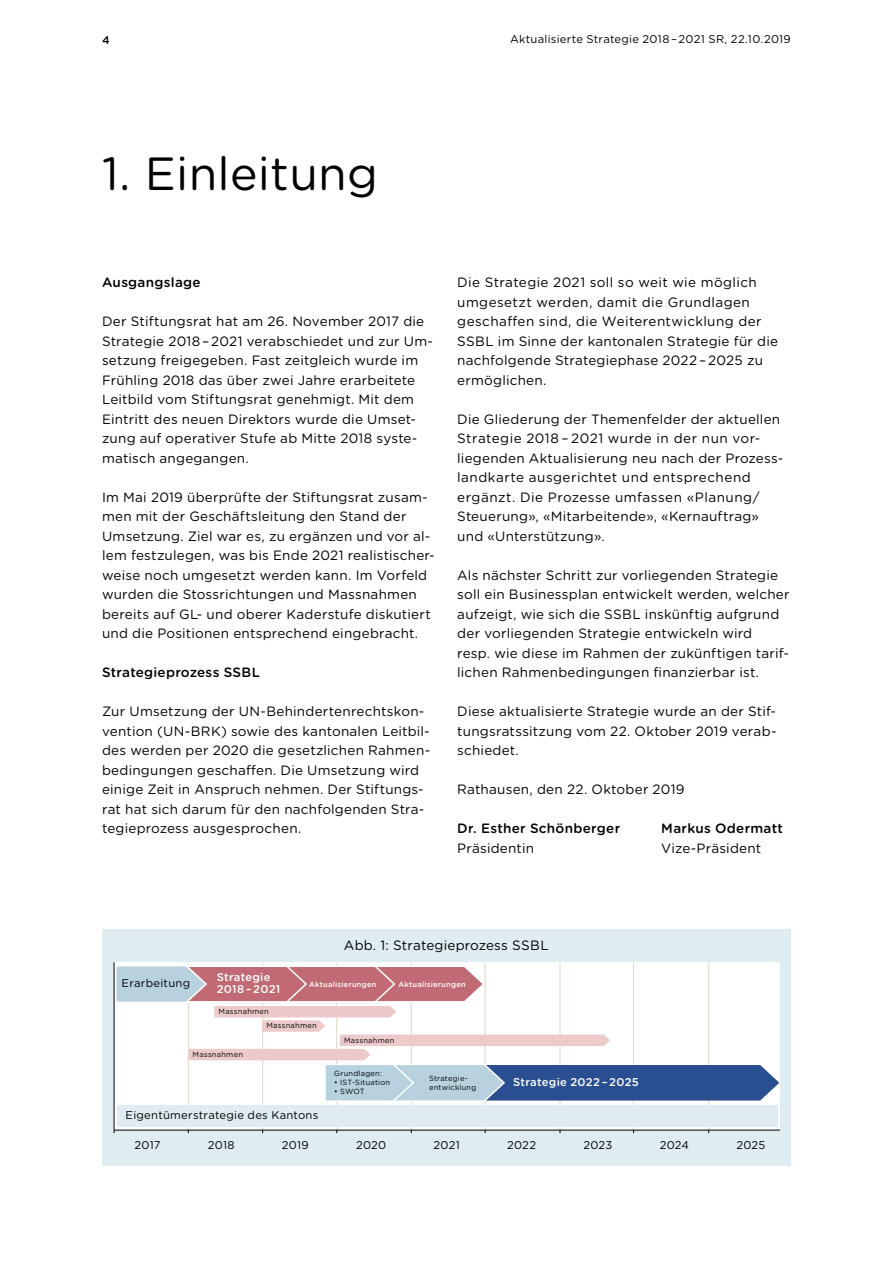
<style>
.page{position:relative;width:893px;height:1263px;background:#fff}
.page>*{position:absolute;margin:0;border:0;box-sizing:border-box;transform-origin:0 0}
.t1{font:46.5px "Gotham Rounded";letter-spacing:.005em;color:#000}
.t2{font:13.5px/19.5px "Gotham Rounded";letter-spacing:.015em;color:#000}
.t3{font:500 13.5px "Gotham Rounded";letter-spacing:.02em;color:#000}
.t4{font:11.25px "Gotham Rounded";letter-spacing:.025em;color:#000}
.t5{font:500 11.25px/12.8px "Gotham Rounded";letter-spacing:.02em;color:#fff}
.t6{font:500 11.25px "Gotham Rounded";color:#000}
.t7{font:7.5px/9px "Gotham Rounded";letter-spacing:.035em;color:#000}
.t8{font:500 7.5px "Gotham Rounded";letter-spacing:.035em;color:#fff}
</style>
<div class="page">
<div style="left:102px;top:929px;width:689px;height:236px;background:#dfecf2"></div>
<svg style="left:115px;top:962px;width:665px;height:168px;background:#eceeef"></svg>
<hr style="left:262px;top:962px;width:1px;height:168px;background:#ddd6ca">
<hr style="left:411px;top:962px;width:1px;height:168px;background:#ddd6ca">
<hr style="left:560px;top:962px;width:1px;height:168px;background:#ddd6ca">
<hr style="left:708px;top:962px;width:1px;height:168px;background:#ddd6ca">
<hr style="left:857px;top:962px;width:1px;height:168px;background:#ddd6ca">
<hr style="left:114px;top:962px;width:1px;height:168px;background:#000">
<hr style="left:188px;top:963px;width:1px;height:168px;background:#ddd6ca">
<hr style="left:336px;top:963px;width:1px;height:168px;background:#ddd6ca">
<hr style="left:485px;top:963px;width:1px;height:168px;background:#ddd6ca">
<hr style="left:633px;top:963px;width:1px;height:168px;background:#ddd6ca">
<hr style="left:114px;top:1130px;width:677px;height:1px;background:#000">
<div style="left:780px;top:935px;width:11px;height:230px;background:#dfecf2"></div>
<div style="left:117px;top:1105px;width:661px;height:21px;background:#dfecf2"></div>
<svg style="left:114px;top:963px;width:665px;height:140px;background:#d9d4dd"></svg>
<p class="t6" style="left:102px;top:32px;width:9px">4</p>
<p class="t4" style="left:510px;top:31px;width:282px">Aktualisierte Strategie 2018 – 2021 SR, 22.10.2019</p>
<h1 class="t1" style="left:102px;top:142px;width:277px">1. Einleitung</h1>
<p class="t3" style="left:102px;top:273px;width:100px">Ausgangslage</p>
<p class="t2" style="left:102px;top:311px;width:333px">Der Stiftungsrat hat am 26. November 2017 die Strategie 2018 – 2021 verabschiedet und zur Um&shy;setzung freigegeben. Fast zeitgleich wurde im Frühling 2018 das über zwei Jahre erarbeitete Leitbild vom Stiftungsrat genehmigt. Mit dem Eintritt des neuen Direktors wurde die Umset&shy;zung auf operativer Stufe ab Mitte 2018 syste&shy;matisch angegangen.</p>
<p class="t2" style="left:102px;top:487px;width:334px">Im Mai 2019 überprüfte der Stiftungsrat zusam&shy;men mit der Geschäftsleitung den Stand der Umsetzung. Ziel war es, zu ergänzen und vor al&shy;lem festzulegen, was bis Ende 2021 realistischer&shy;weise noch umgesetzt werden kann. Im Vorfeld wurden die Stossrichtungen und Massnahmen bereits auf GL- und oberer Kaderstufe diskutiert und die Positionen entsprechend eingebracht.</p>
<p class="t3" style="left:102px;top:663px;width:160px">Strategieprozess SSBL</p>
<p class="t2" style="left:102px;top:701px;width:330px">Zur Umsetzung der UN-Behindertenrechtskon&shy;vention (UN-BRK) sowie des kantonalen Leitbil&shy;des werden per 2020 die gesetzlichen Rahmen&shy;bedingungen geschaffen. Die Umsetzung wird einige Zeit in Anspruch nehmen. Der Stiftungs&shy;rat hat sich darum für den nachfolgenden Stra&shy;tegieprozess ausgesprochen.</p>
<p class="t2" style="left:457px;top:272px;width:322px">Die Strategie 2021 soll so weit wie möglich umgesetzt werden, damit die Grundlagen geschaffen sind, die Weiterentwicklung der SSBL im Sinne der kantonalen Strategie für die nachfolgende Strategiephase 2022 – 2025 zu ermöglichen.</p>
<p class="t2" style="left:457px;top:408px;width:326px">Die Gliederung der Themenfelder der aktuellen Strategie 2018 – 2021 wurde in der nun vor&shy;liegenden Aktualisierung neu nach der Prozess&shy;landkarte ausgerichtet und entsprechend ergänzt. Die Prozesse umfassen «Planung/ Steuerung», «Mitarbeitende», «Kernauftrag» und «Unterstützung».</p>
<p class="t2" style="left:457px;top:564px;width:334px">Als nächster Schritt zur vorliegenden Strategie soll ein Businessplan entwickelt werden, welcher aufzeigt, wie sich die SSBL inskünftig aufgrund der vorliegenden Strategie entwickeln wird<br>resp. wie diese im Rahmen der zukünftigen tarif&shy;lichen Rahmenbedingungen finanzierbar ist.</p>
<p class="t2" style="left:457px;top:701px;width:321px;text-align:justify">Diese aktualisierte Strategie wurde an der Stif&shy;tungsratssitzung vom 22. Oktober 2019 verab&shy;schiedet.</p>
<p class="t2" style="left:457px;top:779px;width:229px">Rathausen, den 22. Oktober 2019</p>
<p class="t3" style="left:457px;top:819px;width:164px">Dr. Esther Schönberger</p>
<p class="t3" style="left:661px;top:819px;width:123px">Markus Odermatt</p>
<p class="t2" style="left:457px;top:837px;width:78px">Präsidentin</p>
<p class="t2" style="left:661px;top:837px;width:102px">Vize-Präsident</p>
<p class="t4" style="left:122px;top:975px;width:70px">Erarbeitung</p>
<p class="t5" style="left:217px;top:970px;width:65px">Strategie<br>2018 – 2021</p>
<p class="t2" style="left:344px;top:934px;width:206px">Abb. 1: Strategieprozess SSBL</p>
<p class="t8" style="left:309px;top:979px;width:69px">Aktualisierungen</p>
<p class="t8" style="left:399px;top:979px;width:69px">Aktualisierungen</p>
<p class="t7" style="left:219px;top:1006px;width:52px">Massnahmen</p>
<p class="t7" style="left:193px;top:1049px;width:52px">Massnahmen</p>
<p class="t7" style="left:266px;top:1021px;width:52px">Massnahmen</p>
<p class="t4" style="left:126px;top:1107px;width:194px">Eigentümerstrategie des Kantons</p>
<p class="t7" style="left:344px;top:1035px;width:52px">Massnahmen</p>
<p class="t7" style="left:334px;top:1068px;width:49px">Grundlagen:</p>
<p class="t7" style="left:334px;top:1077px;width:57px">• IST-Situation</p>
<p class="t7" style="left:334px;top:1086px;width:32px">• SWOT</p>
<p class="t7" style="left:429px;top:1073px;width:49px">Strategie&shy;entwicklung</p>
<p class="t5" style="left:513px;top:1075px;width:127px">Strategie 2022 – 2025</p>
<p class="t4" style="left:135px;top:1137px;width:28px">2017</p>
<p class="t4" style="left:208px;top:1137px;width:28px">2018</p>
<p class="t4" style="left:282px;top:1137px;width:28px">2019</p>
<p class="t4" style="left:356px;top:1137px;width:32px">2020</p>
<p class="t4" style="left:433px;top:1137px;width:28px">2021</p>
<p class="t4" style="left:507px;top:1137px;width:31px">2022</p>
<p class="t4" style="left:583px;top:1137px;width:31px">2023</p>
<p class="t4" style="left:660px;top:1137px;width:31px">2024</p>
<p class="t4" style="left:736px;top:1137px;width:31px">2025</p>
</div>
